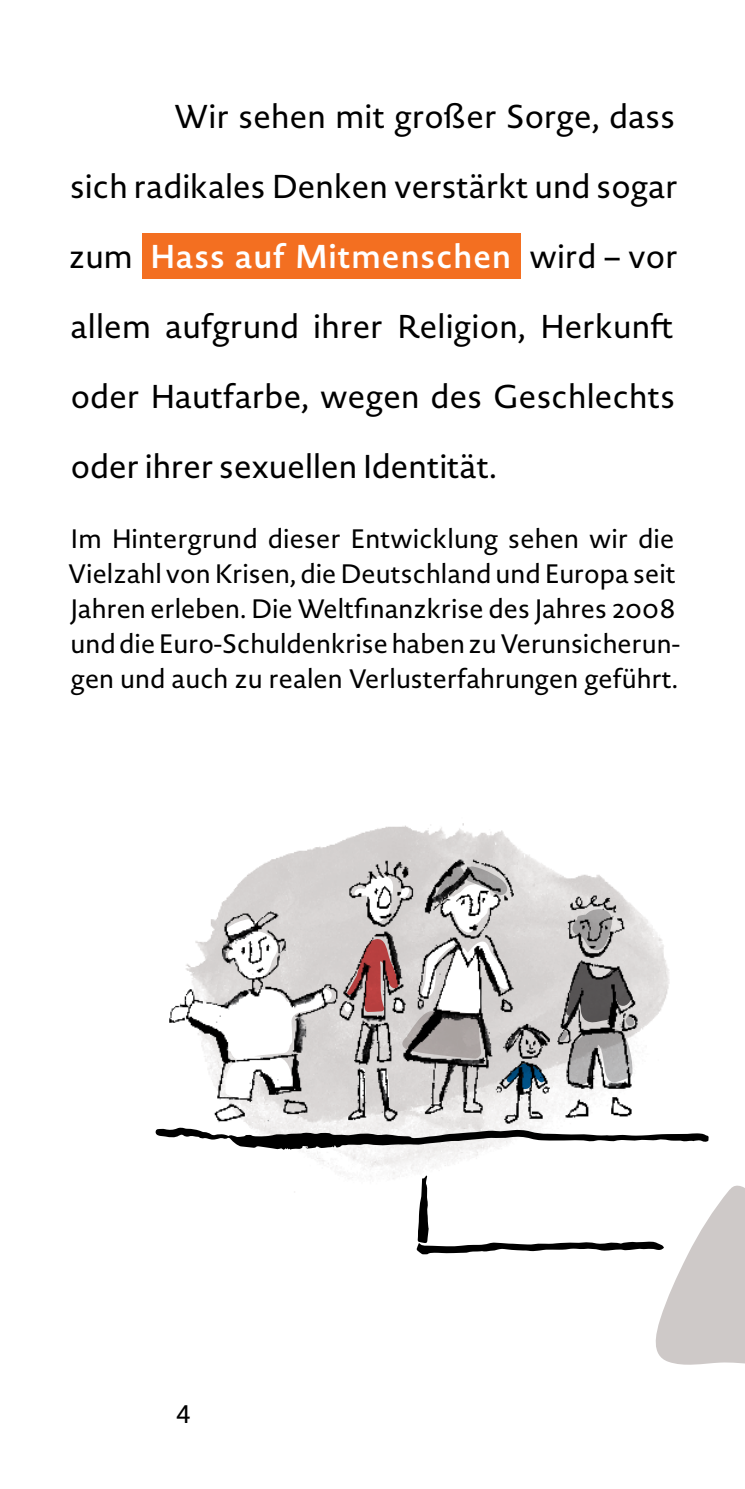
<style>
.page{position:relative;width:745px;height:1489px;background:#fff}
.page>*{position:absolute;margin:0;border:0;box-sizing:border-box;transform-origin:0 0}
.t1{font:32.5px/70px "Novel Sans Pro";color:#000;text-align:justify}
.t2{font:26.25px/35px "Novel Sans Pro";color:#000}
.t3{font:25px "Novel Sans Pro";color:#000}
.s1{font-weight:600;color:#fff}
</style>
<div class="page">
<div style="left:142px;top:233px;width:378px;height:45px;background:#f36f21"></div>
<img style="left:277px;top:823px;width:393px;height:370px">
<svg style="left:155px;top:1127px;width:553px;height:22px"></svg>
<svg style="left:416px;top:1175px;width:328px;height:190px"></svg>
<img style="left:156px;top:832px;width:507px;height:317px">
<p class="t1" style="left:69px;top:81px;width:610px;text-indent:105px">Wir sehen mit großer Sorge, dass sich radikales Denken verstärkt und sogar zum <span class="s1">Hass auf Mitmenschen</span> wird – vor allem aufgrund ihrer Religion, Herkunft oder Hautfarbe, wegen des Geschlechts oder ihrer sexuellen Identität.</p>
<p class="t2" style="left:68px;top:521px;width:613px">Im Hintergrund dieser Entwicklung sehen wir die Vielzahl von Krisen, die Deutschland und Europa seit Jahren erleben. Die Weltfinanzkrise des Jahres 2008 und die Euro-Schuldenkrise haben zu Verunsicherun&shy;gen und auch zu realen Verlusterfahrungen geführt.</p>
<p class="t3" style="left:176px;top:1396px;width:16px">4</p>
</div>
